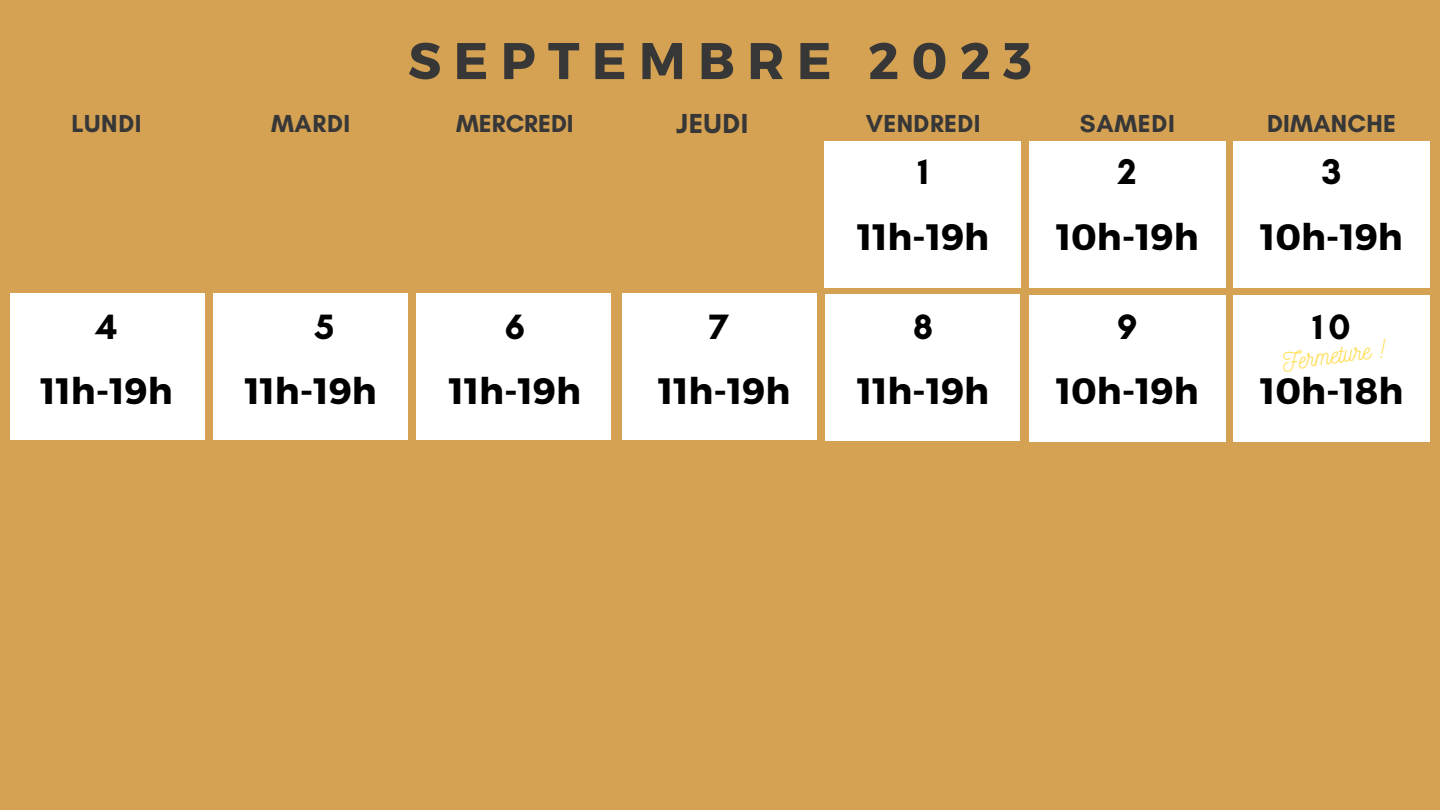
<style>
.page{position:relative;width:1440px;height:810px;background:#d5a253}
.page>*{position:absolute;margin:0;border:0;box-sizing:border-box;transform-origin:0 0}
.t1{font:700 51.5px "Montserrat";letter-spacing:.24em;color:#373737}
.t2{font:700 36.7px "Montserrat";color:#000}
.t3{font:700 36.4px "Glacial Indifference";color:#000}
.t4{font:700 35.8px "Glacial Indifference";color:#000}
.t5{font:700 28px "Glacial Indifference";letter-spacing:.02em;color:#373737}
.t6{font:700 25.1px "Glacial Indifference";letter-spacing:.02em;color:#373737}
.t7{font:700 25.1px "Glacial Indifference";color:#373737}
.t8{font:25px "Nickainley";color:#ffde59}
</style>
<div class="page">
<div style="left:1029px;top:141px;width:197px;height:146px;background:#fff"></div>
<div style="left:1233px;top:141px;width:197px;height:146px;background:#fff"></div>
<div style="left:824px;top:141px;width:197px;height:146px;background:#fff"></div>
<div style="left:1029px;top:295px;width:197px;height:146px;background:#fff"></div>
<div style="left:1233px;top:295px;width:197px;height:146px;background:#fff"></div>
<div style="left:10px;top:294px;width:194px;height:146px;background:#fff"></div>
<div style="left:214px;top:294px;width:194px;height:146px;background:#fff"></div>
<div style="left:417px;top:294px;width:194px;height:146px;background:#fff"></div>
<div style="left:622px;top:294px;width:194px;height:146px;background:#fff"></div>
<div style="left:825px;top:294px;width:194px;height:147px;background:#fff"></div>
<h1 class="t1" style="left:408px;top:27px;width:625px">SEPTEMBRE 2023</h1>
<p class="t6" style="left:71px;top:109px;width:72px">LUNDI</p>
<p class="t6" style="left:271px;top:109px;width:81px">MARDI</p>
<p class="t7" style="left:456px;top:109px;width:119px">MERCREDI</p>
<p class="t5" style="left:676px;top:107px;width:74px">JEUDI</p>
<p class="t6" style="left:866px;top:109px;width:117px">VENDREDI</p>
<p class="t6" style="left:1080px;top:109px;width:96px">SAMEDI</p>
<p class="t6" style="left:1267px;top:109px;width:130px">DIMANCHE</p>
<p class="t3" style="left:918px;top:150px;width:12px">1</p>
<p class="t3" style="left:1118px;top:150px;width:20px">2</p>
<p class="t3" style="left:1322px;top:150px;width:21px">3</p>
<p class="t2" style="left:857px;top:213px;width:133px">11h-19h</p>
<p class="t2" style="left:1056px;top:213px;width:144px">10h-19h</p>
<p class="t2" style="left:1260px;top:213px;width:144px">10h-19h</p>
<p class="t4" style="left:96px;top:305px;width:23px">4</p>
<p class="t4" style="left:315px;top:305px;width:21px">5</p>
<p class="t4" style="left:505px;top:305px;width:22px">6</p>
<p class="t4" style="left:709px;top:305px;width:21px">7</p>
<p class="t4" style="left:913px;top:305px;width:21px">8</p>
<p class="t4" style="left:1117px;top:305px;width:22px">9</p>
<p class="t4" style="left:1312px;top:305px;width:40px">10</p>
<p class="t8" style="left:1280px;top:346px;width:105px;rotate:-8deg">Fermeture !</p>
<p class="t2" style="left:41px;top:367px;width:133px">11h-19h</p>
<p class="t2" style="left:245px;top:367px;width:133px">11h-19h</p>
<p class="t2" style="left:449px;top:367px;width:133px">11h-19h</p>
<p class="t2" style="left:658px;top:367px;width:133px">11h-19h</p>
<p class="t2" style="left:857px;top:367px;width:133px">11h-19h</p>
<p class="t2" style="left:1056px;top:367px;width:144px">10h-19h</p>
<p class="t2" style="left:1260px;top:367px;width:144px">10h-18h</p>
</div>
